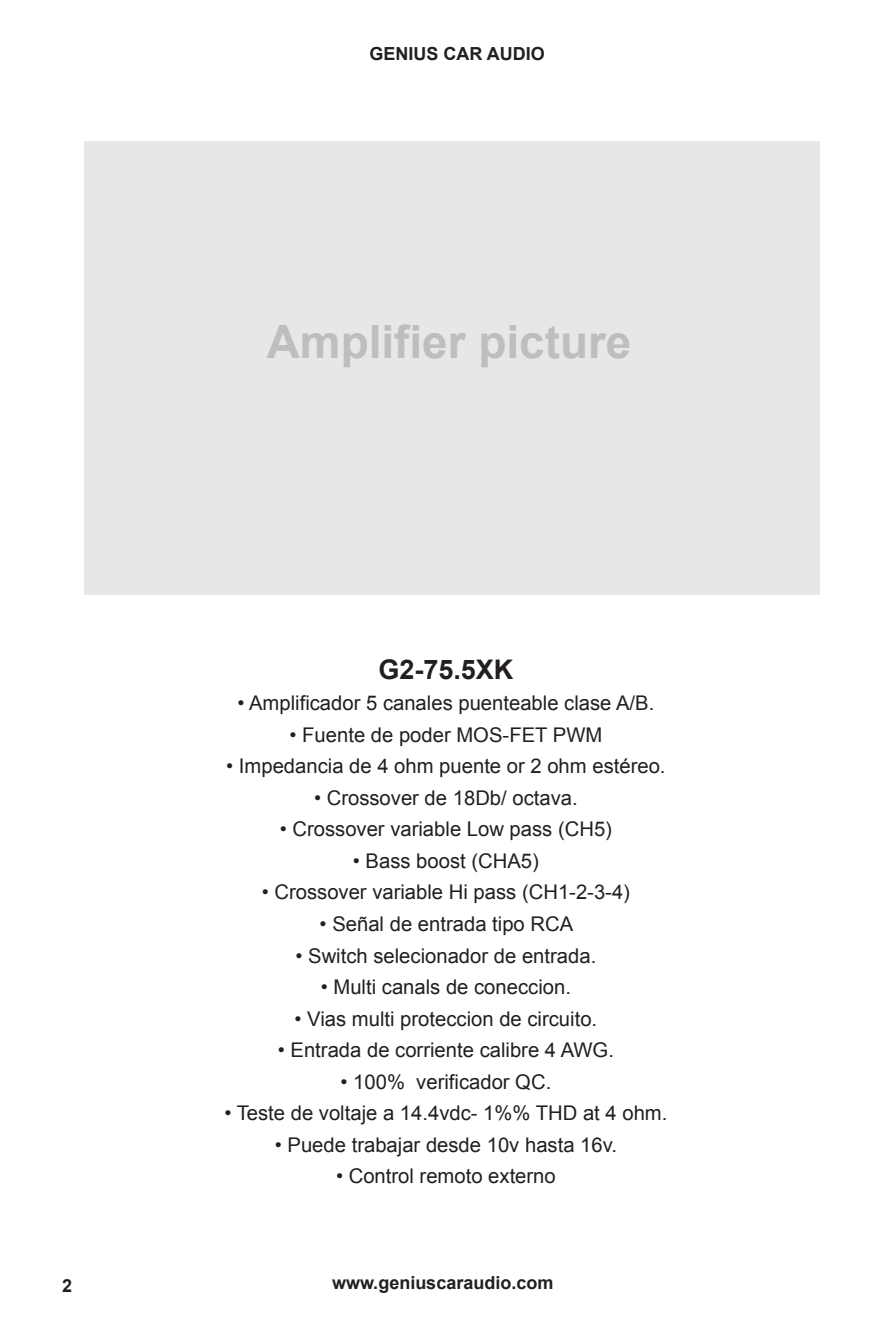
<style>
.page{position:relative;width:893px;height:1340px;background:#fff}
.page>*{position:absolute;margin:0;border:0;box-sizing:border-box;transform-origin:0 0}
.t1{font:700 45.9px "Arial";color:#bcbec0}
.t2{font:700 27px "Arial";color:#231f20}
.t3{font:20.25px "Arial";color:#231f20}
.t4{font:700 18px "Arial";color:#231f20}
</style>
<div class="page">
<div style="left:85px;top:142px;width:735px;height:453px;background:#e6e7e8"></div>
<p class="t4" style="left:369px;top:42px;width:177px">GENIUS CAR AUDIO</p>
<h1 class="t1" style="left:267px;top:311px;width:366px">Amplifier picture</h1>
<h2 class="t2" style="left:378px;top:651px;width:137px">G2-75.5XK</h2>
<p class="t3" style="left:237px;top:690px;width:418px">• Amplificador 5 canales puenteable clase A/B.</p>
<p class="t3" style="left:289px;top:721px;width:314px">• Fuente de poder MOS-FET PWM</p>
<p class="t3" style="left:226px;top:753px;width:441px">• Impedancia de 4 ohm puente or 2 ohm estéreo.</p>
<p class="t3" style="left:314px;top:784px;width:265px">• Crossover de 18Db/ octava.</p>
<p class="t3" style="left:280px;top:816px;width:334px">• Crossover variable Low pass (CH5)</p>
<p class="t3" style="left:353px;top:847px;width:188px">• Bass boost (CHA5)</p>
<p class="t3" style="left:262px;top:879px;width:370px">• Crossover variable Hi pass (CH1-2-3-4)</p>
<p class="t3" style="left:320px;top:910px;width:255px">• Señal de entrada tipo RCA</p>
<p class="t3" style="left:295px;top:942px;width:302px">• Switch selecionador de entrada.</p>
<p class="t3" style="left:321px;top:973px;width:252px">• Multi canals de coneccion.</p>
<p class="t3" style="left:295px;top:1005px;width:304px">• Vias multi proteccion de circuito.</p>
<p class="t3" style="left:278px;top:1036px;width:338px">• Entrada de corriente calibre 4 AWG.</p>
<p class="t3" style="left:340px;top:1068px;width:212px">• 100% verificador QC.</p>
<p class="t3" style="left:224px;top:1099px;width:445px">• Teste de voltaje a 14.4vdc- 1%% THD at 4 ohm.</p>
<p class="t3" style="left:275px;top:1131px;width:344px">• Puede trabajar desde 10v hasta 16v.</p>
<p class="t3" style="left:336px;top:1162px;width:221px">• Control remoto externo</p>
<p class="t4" style="left:62px;top:1273px;width:12px">2</p>
<p class="t4" style="left:332px;top:1271px;width:223px">www.geniuscaraudio.com</p>
</div>
